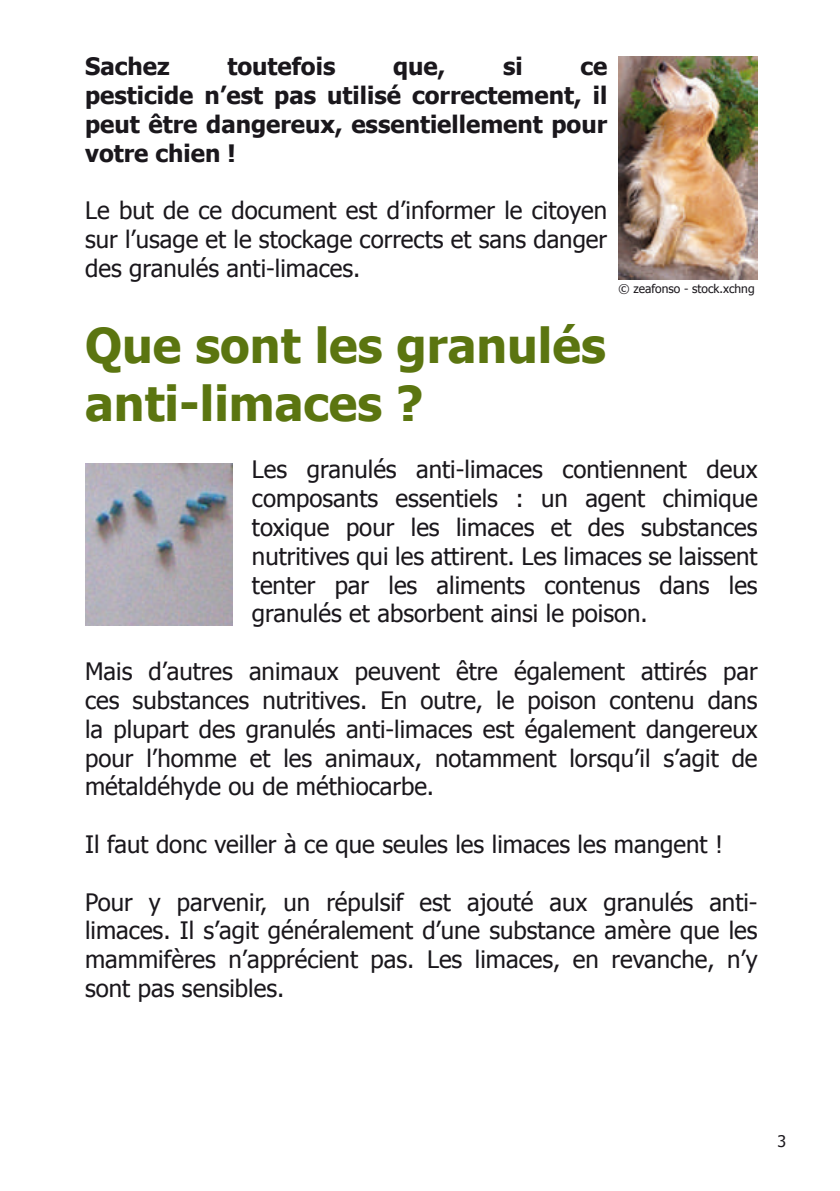
<style>
.page{position:relative;width:840px;height:1191px;background:#fff}
.page>*{position:absolute;margin:0;border:0;box-sizing:border-box;transform-origin:0 0}
.t1{font:700 48px/57.6px "Tahoma";color:#5b7510}
.t2{font:24px/28.8px "Tahoma";color:#1a171c;text-align:justify}
.t3{font:700 24px/28.8px "Tahoma";color:#1a171c;text-align:justify}
.t4{font:16px "Tahoma";color:#1a171c}
.t5{font:12px "Tahoma";color:#1a171c}
</style>
<div class="page">
<img style="left:618px;top:57px;width:139px;height:222px">
<img style="left:85px;top:463px;width:147px;height:162px">
<p class="t3" style="left:85px;top:50px;width:86px">Sachez</p>
<p class="t3" style="left:227px;top:50px;width:109px">toutefois</p>
<p class="t3" style="left:393px;top:50px;width:54px">que,</p>
<p class="t3" style="left:502px;top:50px;width:21px">si</p>
<p class="t3" style="left:85px;top:50px;width:523px;text-indent:495px">ce pesticide n’est pas utilisé correctement, il peut être dangereux, essentiellement pour votre chien !</p>
<p class="t2" style="left:85px;top:195px;width:523px">Le but de ce document est d’informer le citoyen sur l’usage et le stockage corrects et sans danger des granulés anti-limaces.</p>
<p class="t5" style="left:618px;top:280px;width:137px">© zeafonso - stock.xchng</p>
<h1 class="t1" style="left:85px;top:314px;width:522px">Que sont les granulés anti-limaces ?</h1>
<p class="t2" style="left:252px;top:454px;width:507px">Les granulés anti-limaces contiennent deux composants essentiels : un agent chimique toxique pour les limaces et des substances nutritives qui les attirent. Les limaces se laissent tenter par les aliments contenus dans les granulés et absorbent ainsi le poison.</p>
<p class="t2" style="left:85px;top:656px;width:673px">Mais d’autres animaux peuvent être également attirés par ces substances nutritives. En outre, le poison contenu dans la plupart des granulés anti-limaces est également dangereux pour l’homme et les animaux, notamment lorsqu’il s’agit de métaldéhyde ou de méthiocarbe.</p>
<p class="t2" style="left:85px;top:828px;width:639px">Il faut donc veiller à ce que seules les limaces les mangent !</p>
<p class="t2" style="left:85px;top:886px;width:673px">Pour y parvenir, un répulsif est ajouté aux granulés anti&shy;limaces. Il s’agit généralement d’une substance amère que les mammifères n’apprécient pas. Les limaces, en revanche, n’y sont pas sensibles.</p>
<p class="t4" style="left:776px;top:1130px;width:10px">3</p>
</div>
